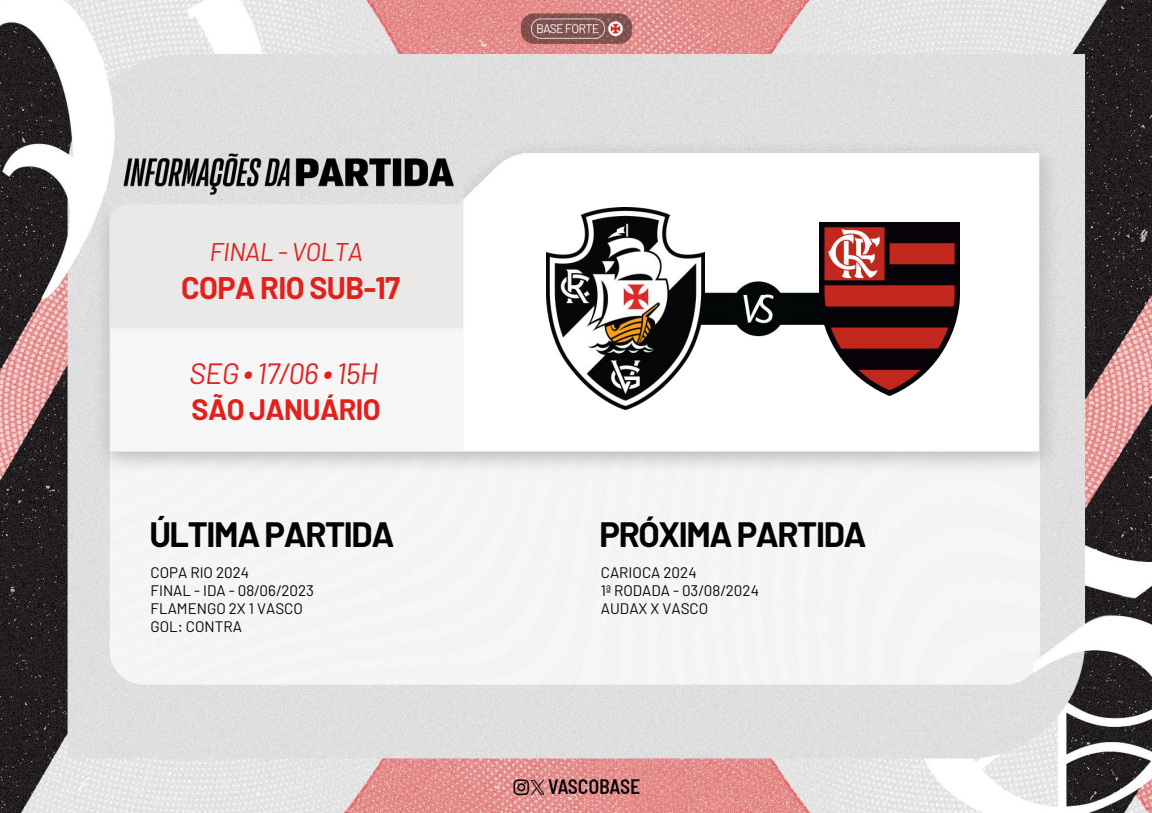
<style>
.page{position:relative;width:1152px;height:813px;background:#fff}
.page>*{position:absolute;margin:0;border:0;box-sizing:border-box;transform-origin:0 0}
.t1{font:700 34.35px "Barlow";letter-spacing:-.04em;color:#030303}
.t2{font:700 30.45px "Barlow";letter-spacing:-.02em;color:#e2211c}
.t3{font:italic 29.25px "Barlow";letter-spacing:-.02em;color:#e2211c}
.t4{font:700 28.72px "Barlow";letter-spacing:-.02em;color:#e2211c}
.t5{font:italic 25.58px "Barlow";letter-spacing:-.02em;color:#e2211c}
.t6{font:15.15px/18px "Barlow";color:#030303}
.s1{font-weight:700}
</style>
<div class="page">
<img style="left:0;top:0;width:1152px;height:812px">
<img style="left:547px;top:208px;width:157px;height:202px">
<img style="left:819px;top:222px;width:140px;height:173px">
<h3 class="t5" style="left:210px;top:236px;width:155px">FINAL - VOLTA</h3>
<h2 class="t2" style="left:181px;top:268px;width:221px">COPA RIO SUB-17</h2>
<h3 class="t3" style="left:189px;top:354px;width:191px">SEG <span class="s1">∙</span> 17/06 <span class="s1">∙</span> 15H</h3>
<h3 class="t4" style="left:192px;top:391px;width:191px">SÃO JANUÁRIO</h3>
<h1 class="t1" style="left:149px;top:512px;width:247px">ÚLTIMA PARTIDA</h1>
<p class="t6" style="left:150px;top:562px;width:165px">COPA RIO 2024<br>FINAL - IDA - 08/06/2023<br>FLAMENGO 2X 1 VASCO<br>GOL: CONTRA</p>
<h1 class="t1" style="left:600px;top:512px;width:268px">PRÓXIMA PARTIDA</h1>
<p class="t6" style="left:601px;top:562px;width:160px">CARIOCA 2024<br>1ª RODADA - 03/08/2024<br>AUDAX X VASCO</p>
</div>
